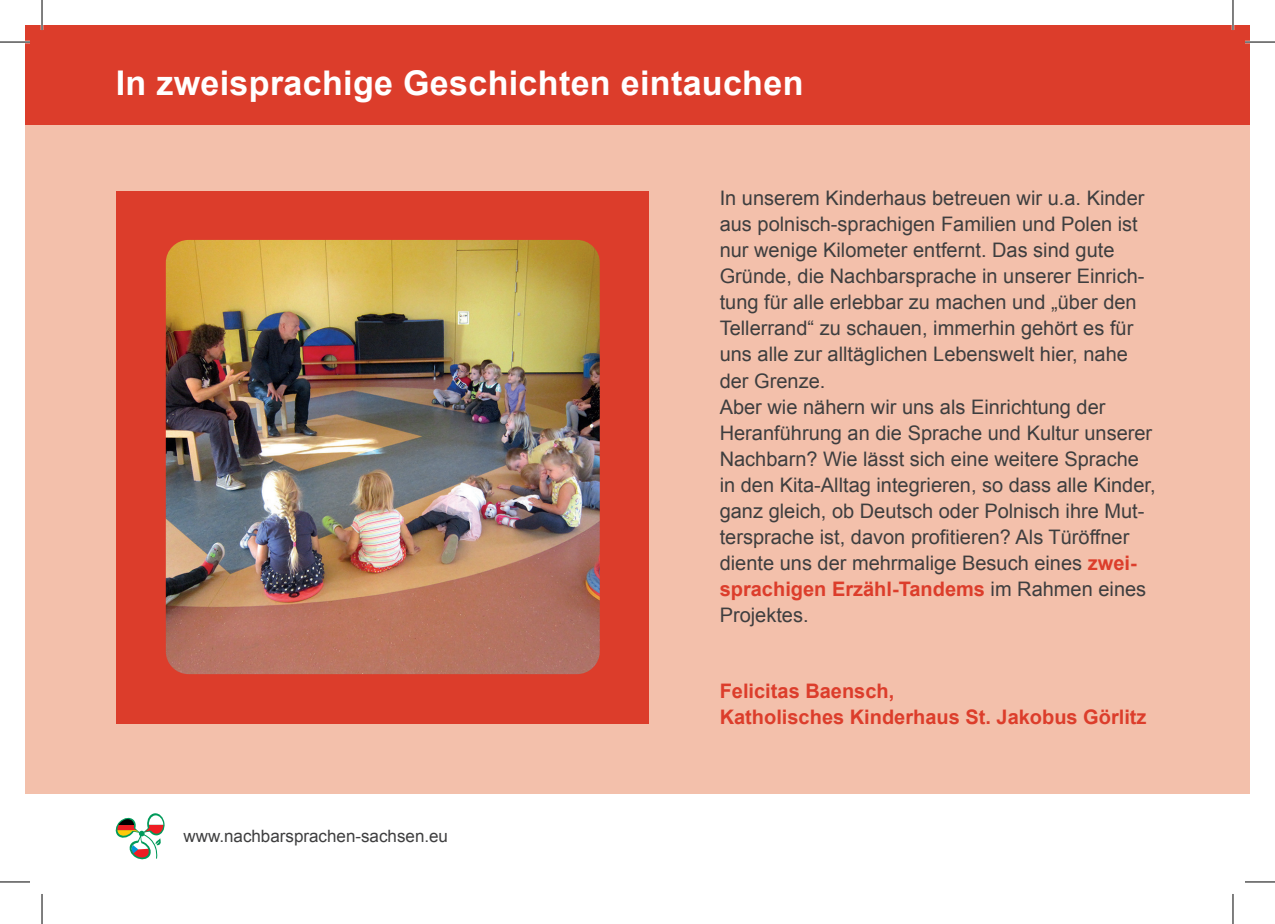
<style>
.page{position:relative;width:1275px;height:924px;background:#fff}
.page>*{position:absolute;margin:0;border:0;box-sizing:border-box;transform-origin:0 0}
.t1{font:700 34px "Arial";letter-spacing:.01em;color:#fff}
.t2{font:20px/26px "Arial";color:#3e3e3f}
.t3{font:700 20px/26px "Arial";color:#dc3d2b}
.t4{font:17px "Arial";color:#3e3e3f}
.s1{font-weight:700;color:#dc3d2b}
</style>
<div class="page">
<div style="left:25px;top:42px;width:1225px;height:750px;background:#f3c0ab"></div>
<div style="left:117px;top:191px;width:532px;height:532px;background:#dc3d2b"></div>
<div style="left:25px;top:25px;width:1225px;height:99px;background:#dc3d2b"></div>
<img style="left:166px;top:240px;width:434px;height:433px">
<svg style="left:115px;top:813px;width:50px;height:47px"></svg>
<hr style="left:0;top:41px;width:30px;height:2px;background:#fff">
<hr style="left:1245px;top:41px;width:30px;height:2px;background:#fff">
<hr style="left:41px;top:0;width:2px;height:30px;background:#fff">
<hr style="left:1231px;top:0;width:3px;height:30px;background:#fff">
<hr style="left:0;top:42px;width:30px;height:1px;background:#000">
<hr style="left:1245px;top:42px;width:30px;height:1px;background:#000">
<hr style="left:0;top:881px;width:30px;height:1px;background:#000">
<hr style="left:1245px;top:881px;width:30px;height:1px;background:#000">
<hr style="left:42px;top:0;width:1px;height:30px;background:#000">
<hr style="left:42px;top:893px;width:1px;height:30px;background:#000">
<hr style="left:1232px;top:0;width:1px;height:30px;background:#000">
<hr style="left:1232px;top:893px;width:1px;height:30px;background:#000">
<h1 class="t1" style="left:116px;top:61px;width:689px">In zweisprachige Geschichten eintauchen</h1>
<p class="t2" style="left:719px;top:185px;width:437px">In unserem Kinderhaus betreuen wir u.a. Kinder aus polnisch-sprachigen Familien und Polen ist nur wenige Kilometer entfernt. Das sind gute Gründe, die Nachbarsprache in unserer Einrich&shy;tung für alle erlebbar zu machen und „über den Tellerrand“ zu schauen, immerhin gehört es für uns alle zur alltäglichen Lebenswelt hier, nahe der Grenze.<br>Aber wie nähern wir uns als Einrichtung der Heranführung an die Sprache und Kultur unserer Nachbarn? Wie lässt sich eine weitere Sprache in den Kita-Alltag integrieren, so dass alle Kinder, ganz gleich, ob Deutsch oder Polnisch ihre Mut&shy;tersprache ist, davon profitieren? Als Türöffner diente uns der mehrmalige Besuch eines <span class="s1">zwei&shy;sprachigen Erzähl-Tandems</span> im Rahmen eines Projektes.</p>
<p class="t4" style="left:183px;top:824px;width:266px">www.nachbarsprachen-sachsen.eu</p>
<p class="t3" style="left:719px;top:678px;width:428px">Felicitas Baensch,<br>Katholisches Kinderhaus St. Jakobus Görlitz</p>
</div>
